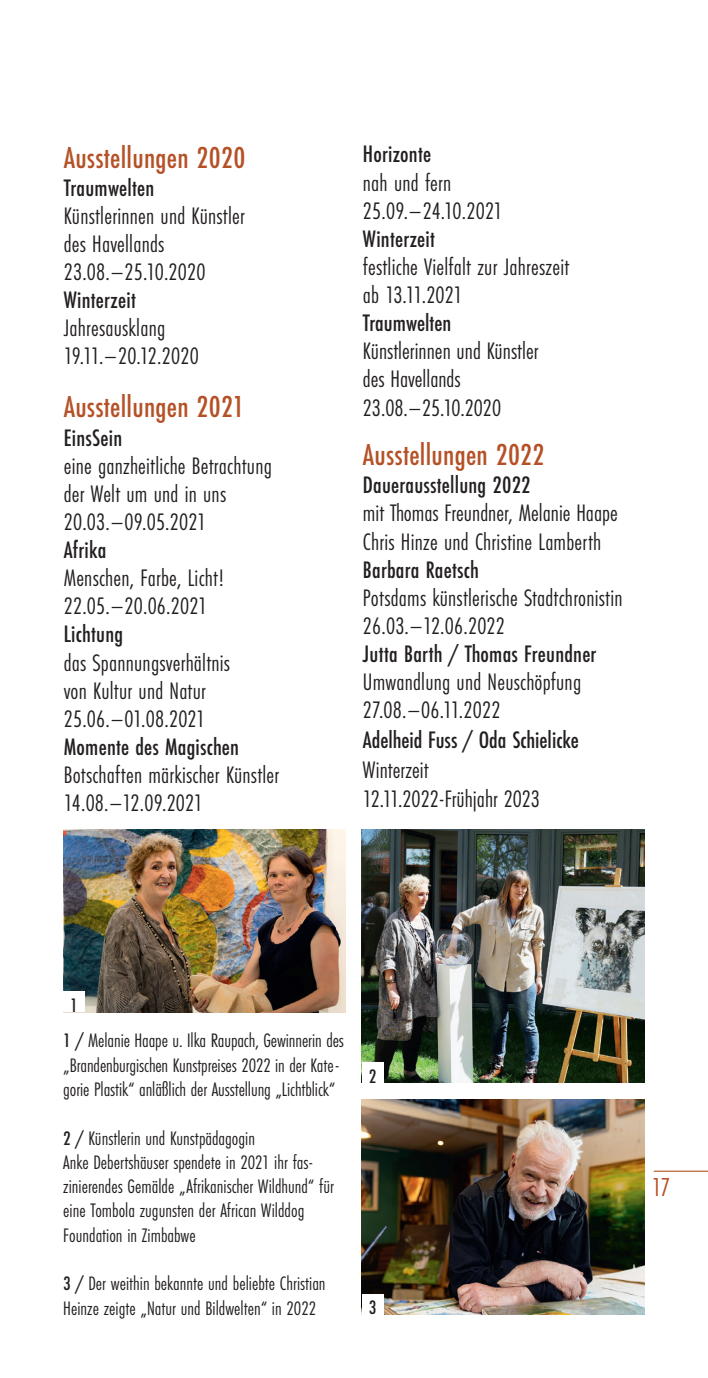
<style>
.page{position:relative;width:708px;height:1378px;background:#fff}
.page>*{position:absolute;margin:0;border:0;box-sizing:border-box;transform-origin:0 0}
.t1{font:500 31.5px "Futura PT Cond";letter-spacing:.01em;color:#b55126}
.t2{font:27px "Futura PT Cond";color:#b55126}
.t3{font:24.75px/28.1px "Futura PT Cond";letter-spacing:.01em;color:#231f20}
.t4{font:500 24.75px "Futura PT Cond";letter-spacing:.01em;color:#231f20}
.t5{font:20.25px/24.3px "Futura PT Cond";color:#231f20}
.t6{font:500 20.25px "Futura PT Cond";color:#231f20}
.s1{font-weight:500}
</style>
<div class="page">
<hr style="left:654px;top:1170px;width:54px;height:1px;background:#b55126">
<img style="left:362px;top:1099px;width:282px;height:215px">
<img style="left:362px;top:829px;width:282px;height:253px">
<img style="left:63px;top:829px;width:283px;height:183px">
<div style="left:63px;top:991px;width:22px;height:21px;background:#fff"></div>
<div style="left:362px;top:1062px;width:22px;height:21px;background:#fff"></div>
<div style="left:362px;top:1293px;width:22px;height:21px;background:#fff"></div>
<p class="t1" style="left:64px;top:139px;width:183px">Ausstellungen 2020</p>
<p class="t4" style="left:64px;top:173px;width:92px">Traumwelten</p>
<p class="t3" style="left:64px;top:202px;width:183px">Künstlerinnen und Künstler des Havellands<br>23.08.–25.10.2020</p>
<p class="t4" style="left:64px;top:285px;width:74px">Winterzeit</p>
<p class="t3" style="left:64px;top:314px;width:136px">Jahresausklang<br>19.11.–20.12.2020</p>
<p class="t1" style="left:64px;top:388px;width:182px">Ausstellungen 2021</p>
<p class="t4" style="left:64px;top:423px;width:60px">EinsSein</p>
<p class="t3" style="left:64px;top:451px;width:210px">eine ganzheitliche Betrachtung der Welt um und in uns<br>20.03.–09.05.2021</p>
<p class="t4" style="left:64px;top:535px;width:44px">Afrika</p>
<p class="t3" style="left:64px;top:564px;width:162px">Menschen, Farbe, Licht!<br>22.05.–20.06.2021</p>
<p class="t4" style="left:64px;top:619px;width:61px">Lichtung</p>
<p class="t3" style="left:64px;top:648px;width:168px">das Spannungsverhältnis von Kultur und Natur<br>25.06.–01.08.2021</p>
<p class="t4" style="left:64px;top:732px;width:177px">Momente des Magischen</p>
<p class="t3" style="left:64px;top:761px;width:217px">Botschaften märkischer Künstler<br>14.08.–12.09.2021</p>
<p class="t4" style="left:363px;top:140px;width:70px">Horizonte</p>
<p class="t3" style="left:363px;top:168px;width:141px">nah und fern<br>25.09.–24.10.2021</p>
<p class="t4" style="left:363px;top:224px;width:74px">Winterzeit</p>
<p class="t3" style="left:363px;top:253px;width:208px">festliche Vielfalt zur Jahreszeit ab 13.11.2021</p>
<p class="t4" style="left:363px;top:308px;width:90px">Traumwelten</p>
<p class="t3" style="left:363px;top:337px;width:177px">Künstlerinnen und Künstler des Havellands<br>23.08.–25.10.2020</p>
<p class="t1" style="left:363px;top:436px;width:183px">Ausstellungen 2022</p>
<p class="t4" style="left:363px;top:470px;width:169px">Dauerausstellung 2022</p>
<p class="t3" style="left:363px;top:499px;width:256px">mit Thomas Freundner, Melanie Haape<br>Chris Hinze und Christine Lamberth</p>
<p class="t4" style="left:363px;top:555px;width:118px">Barbara Raetsch</p>
<p class="t3" style="left:363px;top:583px;width:261px">Potsdams künstlerische Stadtchronistin<br>26.03.–12.06.2022</p>
<p class="t4" style="left:363px;top:639px;width:235px">Jutta Barth / Thomas Freundner</p>
<p class="t3" style="left:363px;top:668px;width:220px">Umwandlung und Neuschöpfung<br>27.08.–06.11.2022</p>
<p class="t4" style="left:363px;top:725px;width:217px">Adelheid Fuss / Oda Schielicke</p>
<p class="t3" style="left:363px;top:754px;width:179px;line-height:29.7px">Winterzeit<br>12.11.2022-Frühjahr 2023</p>
<p class="t6" style="left:70px;top:993px;width:9px">1</p>
<p class="t5" style="left:63px;top:1028px;width:282px"><span class="s1">1 /</span> Melanie Haape u. Ilka Raupach, Gewinnerin des „Brandenburgischen Kunstpreises 2022 in der Kate&shy;gorie Plastik“ anläßlich der Ausstellung „Lichtblick“</p>
<p class="t5" style="left:63px;top:1125px;width:272px"><span class="s1">2 /</span> Künstlerin und Kunstpädagogin<br>Anke Debertshäuser spendete in 2021 ihr fas&shy;zinierendes Gemälde „Afrikanischer Wildhund“ für eine Tombola zugunsten der African Wilddog Foundation in Zimbabwe</p>
<p class="t5" style="left:63px;top:1271px;width:264px"><span class="s1">3 /</span> Der weithin bekannte und beliebte Christian<br>Heinze zeigte „Natur und Bildwelten“ in 2022</p>
<p class="t6" style="left:369px;top:1064px;width:9px">2</p>
<p class="t6" style="left:369px;top:1295px;width:9px">3</p>
<p class="t2" style="left:652px;top:1171px;width:20px">17</p>
</div>
